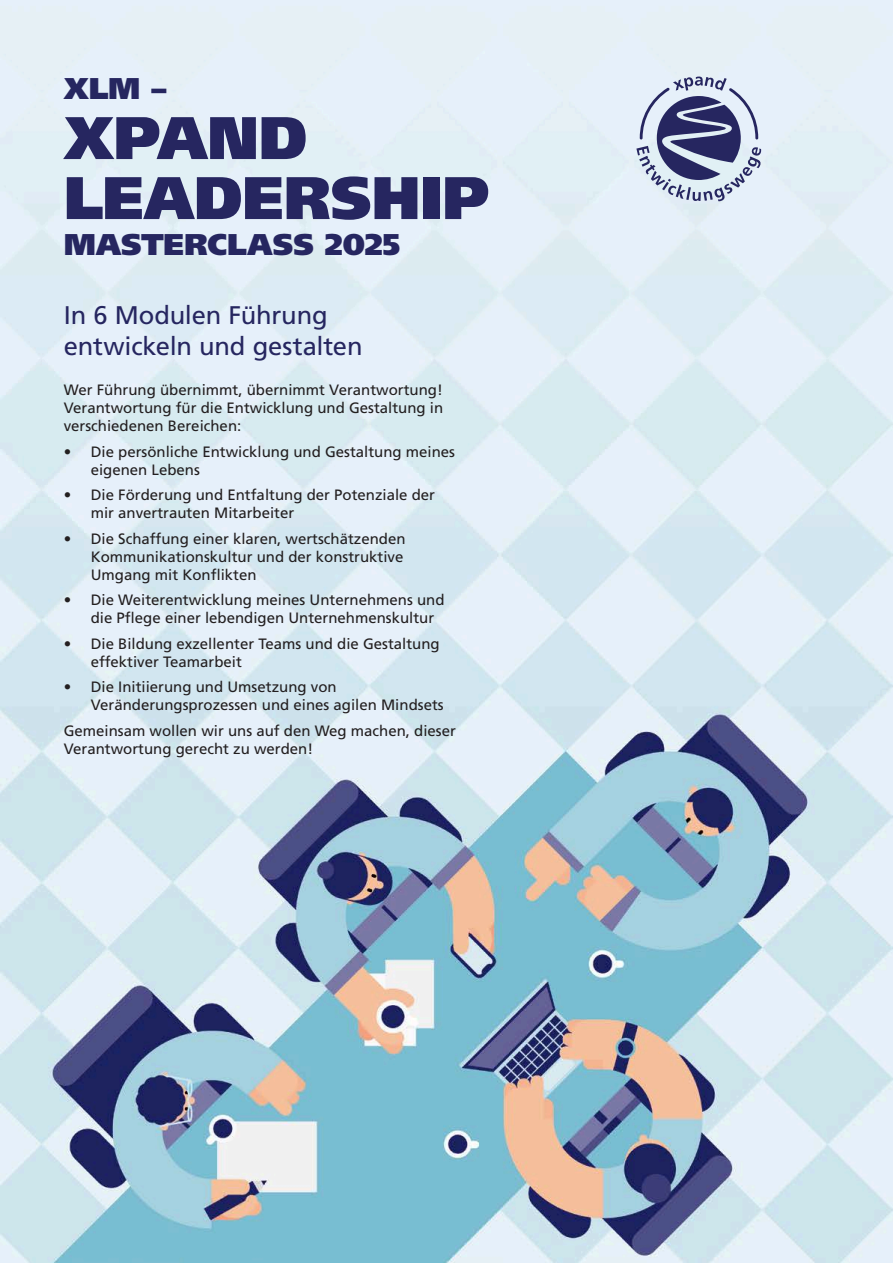
<style>
.page{position:relative;width:893px;height:1263px;background:#fff}
.page>*{position:absolute;margin:0;border:0;box-sizing:border-box;transform-origin:0 0}
.t1{font:900 60px/60px "Frutiger LT Std";letter-spacing:-.005em;color:#262660}
.t2{font:900 30px "Frutiger LT Std";letter-spacing:-.005em;color:#262660}
.t3{font:25.5px/30.6px "Frutiger LT Std";letter-spacing:-.005em;color:#262660}
.t4{font:15px/18px "Frutiger LT Std";color:#231f20}
</style>
<div class="page">
<img style="left:0;top:0;width:893px;height:1263px">
<svg style="left:636px;top:77px;width:125px;height:124px;background:#9ea6c0"></svg>
<h2 class="t2" style="left:64px;top:77px;width:104px">XLM –</h2>
<h1 class="t1" style="left:64px;top:114px;width:428px">XPAND<br>LEADERSHIP</h1>
<h2 class="t2" style="left:64px;top:233px;width:338px">MASTERCLASS 2025</h2>
<h3 class="t3" style="left:64px;top:303px;width:300px">In 6 Modulen Führung entwickeln und gestalten</h3>
<p class="t4" style="left:64px;top:383px;width:381px;text-align:justify">Wer Führung übernimmt, übernimmt Verantwortung!<br>Verantwortung für die Entwicklung und Gestaltung in verschiedenen Bereichen:</p>
<p class="t4" style="left:91px;top:444px;width:366px;text-indent:-27px">• Die persönliche Entwicklung und Gestaltung meines eigenen Lebens</p>
<p class="t4" style="left:91px;top:488px;width:346px;text-indent:-27px">• Die Förderung und Entfaltung der Potenziale der mir anvertrauten Mitarbeiter</p>
<p class="t4" style="left:91px;top:531px;width:316px;text-indent:-27px">• Die Schaffung einer klaren, wertschätzenden<br>Kommunikationskultur und der konstruktive<br>Umgang mit Konflikten</p>
<p class="t4" style="left:91px;top:593px;width:355px;text-indent:-27px">• Die Weiterentwicklung meines Unternehmens und die Pflege einer lebendigen Unternehmenskultur</p>
<p class="t4" style="left:91px;top:636px;width:350px;text-indent:-27px">• Die Bildung exzellenter Teams und die Gestaltung effektiver Teamarbeit</p>
<p class="t4" style="left:91px;top:680px;width:354px;text-indent:-27px">• Die Initiierung und Umsetzung von<br>Veränderungsprozessen und eines agilen Mindsets</p>
<p class="t4" style="left:64px;top:723px;width:394px">Gemeinsam wollen wir uns auf den Weg machen, dieser<br>Verantwortung gerecht zu werden!</p>
</div>
